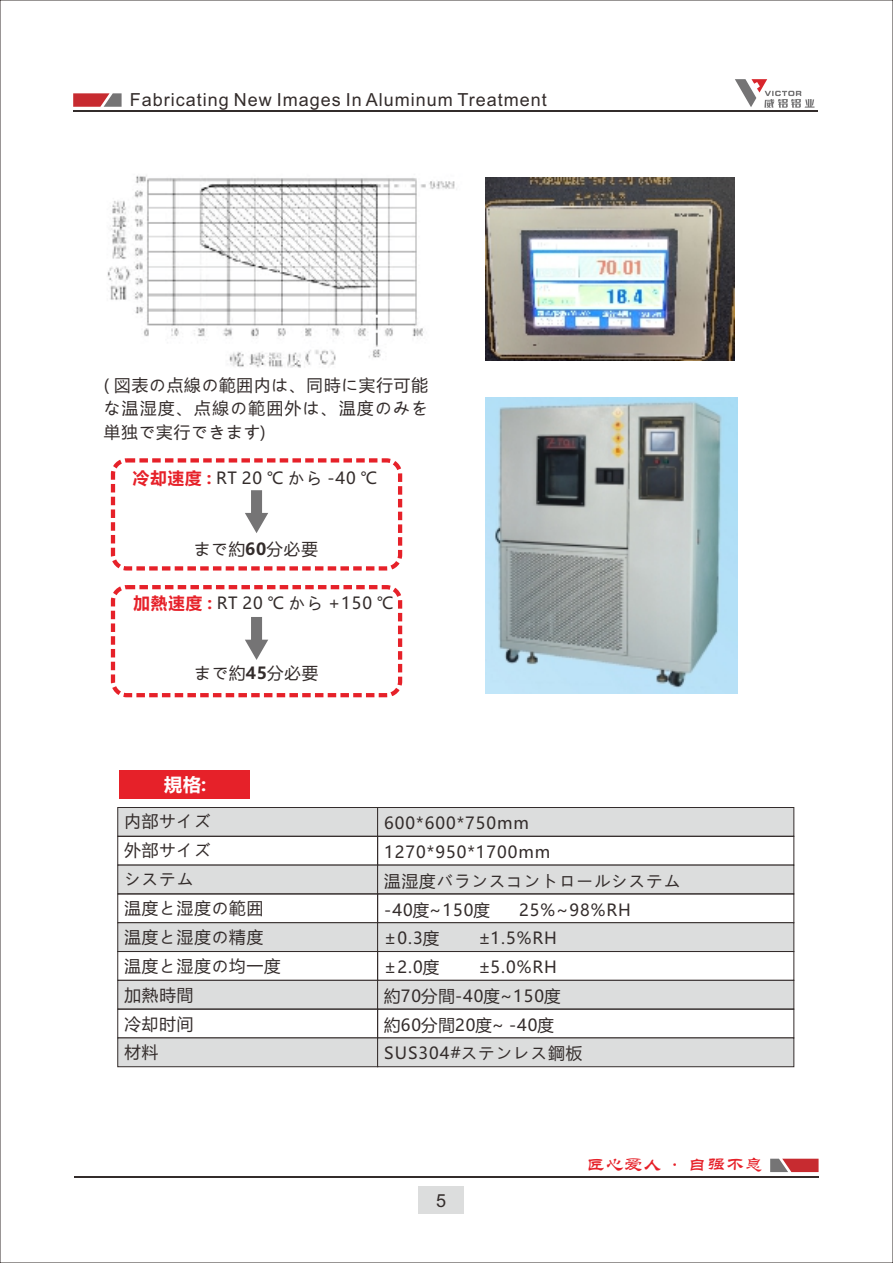
<style>
.page{position:relative;width:893px;height:1263px;background:#fff}
.page>*{position:absolute;margin:0;border:0;box-sizing:border-box;transform-origin:0 0}
.t1{font:18px "Arial";letter-spacing:.055em;color:#332c2b}
.t2{font:18px "ST Liti";letter-spacing:.05em;color:#e62129}
.t3{font:700 18px "Microsoft Ya Hei";color:#fefefe}
.t4{font:16.5px/29px "Microsoft Ya Hei";letter-spacing:.06em;color:#332c2b}
.s1{font-weight:700;color:#e62129}
.s2{font-weight:700}
</style>
<div class="page">
<hr style="left:74px;top:1176px;width:745px;height:1px;background:#332c2b">
<svg style="left:770px;top:1159px;width:49px;height:13px"></svg>
<div style="left:418px;top:1186px;width:46px;height:28px;background:#dcdddd"></div>
<hr style="left:73px;top:111px;width:744px;height:1px;background:#332c2b">
<svg style="left:73px;top:93px;width:49px;height:14px"></svg>
<svg style="left:735px;top:79px;width:79px;height:29px"></svg>
<img style="left:107px;top:175px;width:348px;height:193px">
<div style="left:120px;top:770px;width:130px;height:29px;background:#e62129"></div>
<svg style="left:117px;top:807px;width:678px;height:30px;background:#d0d1d1"></svg>
<div style="left:377px;top:836px;width:417px;height:29px;border:1px solid #332c2b"></div>
<svg style="left:117px;top:864px;width:678px;height:31px;background:#d1d1d1"></svg>
<div style="left:377px;top:893px;width:417px;height:30px;border:1px solid #332c2b"></div>
<svg style="left:117px;top:922px;width:678px;height:30px;background:#d2d2d2"></svg>
<div style="left:377px;top:951px;width:417px;height:30px;border:1px solid #332c2b"></div>
<svg style="left:117px;top:979px;width:678px;height:31px;background:#d0d0d0"></svg>
<div style="left:377px;top:1009px;width:417px;height:29px;border:1px solid #332c2b"></div>
<svg style="left:117px;top:1037px;width:678px;height:30px;background:#d0d0d0"></svg>
<img style="left:485px;top:177px;width:250px;height:183px">
<img style="left:485px;top:397px;width:252px;height:297px">
<svg style="left:245px;top:490px;width:23px;height:43px"></svg>
<div style="left:111px;top:458px;width:291px;height:112px;border:4px dashed #e62129;border-radius:14px"></div>
<svg style="left:245px;top:617px;width:23px;height:43px"></svg>
<div style="left:111px;top:585px;width:291px;height:112px;border:4px dashed #e62129;border-radius:14px"></div>
<p class="t1" style="left:130px;top:93px;width:419px">Fabricating New Images In Aluminum Treatment</p>
<p class="t4" style="left:104px;top:374px;width:325px;line-height:24px;text-align:justify">( 図表の点線の範囲内は、同時に実行可能な温湿度、点線の範囲外は、温度のみを単独で実行できます)</p>
<p class="t4" style="left:133px;top:465px;width:246px"><span class="s1">冷却速度 :</span> RT 20 ℃ から -40 ℃</p>
<p class="t4" style="left:194px;top:536px;width:126px">まで約<span class="s2">60</span>分必要</p>
<p class="t4" style="left:134px;top:590px;width:262px"><span class="s1">加熱速度 :</span> RT 20 ℃ から +150 ℃</p>
<p class="t4" style="left:194px;top:660px;width:126px">まで約<span class="s2">45</span>分必要</p>
<p class="t3" style="left:164px;top:777px;width:44px">規格:</p>
<p class="t4" style="left:124px;top:808px;width:158px">内部サイズ<br>外部サイズ<br>システム<br>温度と湿度の範囲温度と湿度の精度温度と湿度の均一度加熱時間<br>冷却时间<br>材料</p>
<p class="t4" style="left:384px;top:810px;width:298px">600*600*750mm<br>1270*950*1700mm<br>温湿度バランスコントロールシステム-40度~150度</p>
<p class="t4" style="left:519px;top:896px;width:113px">25%~98%RH</p>
<p class="t4" style="left:384px;top:925px;width:56px">±0.3度</p>
<p class="t4" style="left:478px;top:925px;width:80px">±1.5%RH</p>
<p class="t4" style="left:384px;top:954px;width:56px">±2.0度</p>
<p class="t4" style="left:384px;top:954px;width:200px;text-indent:94px">±5.0%RH約70分間-40度~150度約60分間20度~ -40度<br>SUS304#ステンレス鋼板</p>
<p class="t1" style="left:436px;top:1193px;width:12px">5</p>
<p class="t2" style="left:587px;top:1158px;width:178px">匠心爱人 · 自强不息</p>
</div>
